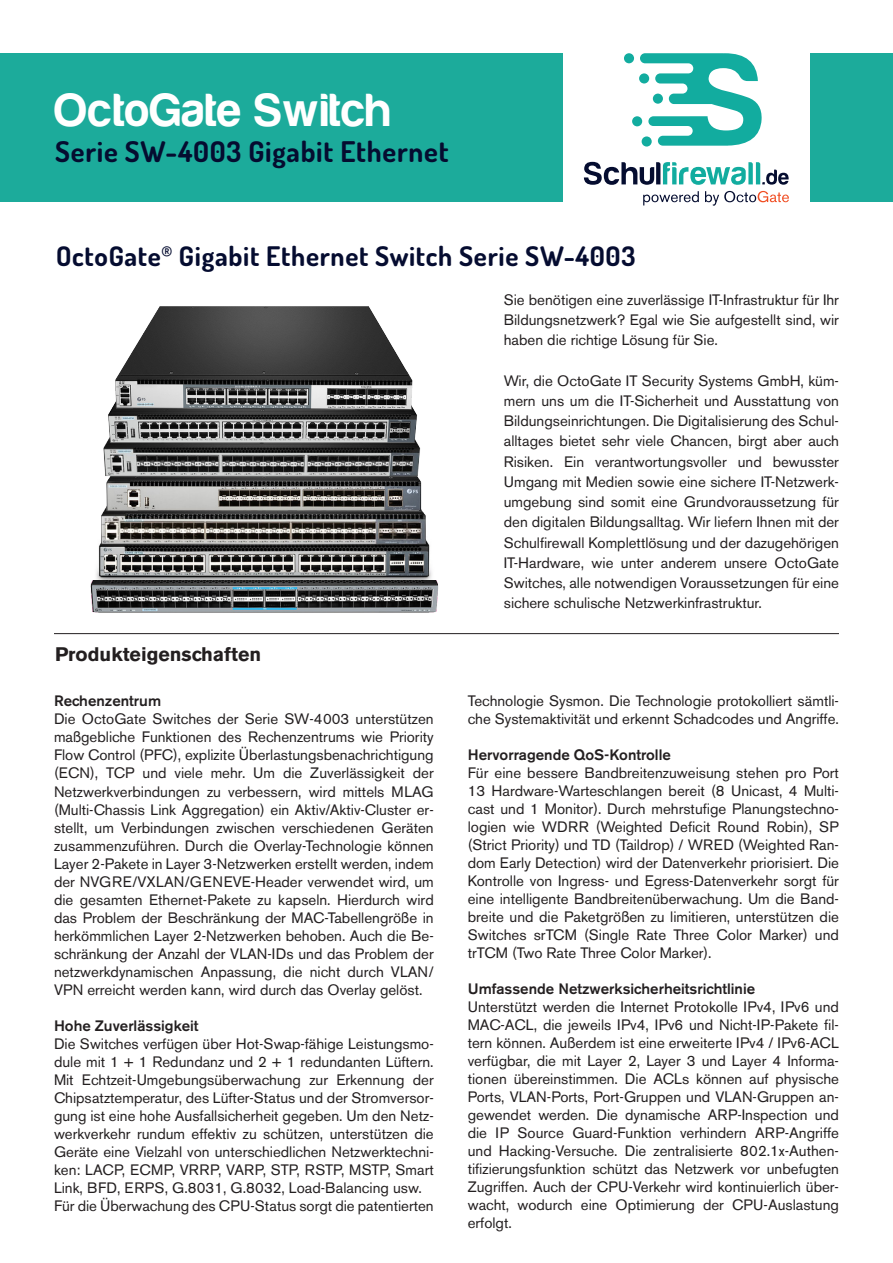
<style>
.page{position:relative;width:893px;height:1263px;background:#fff}
.page>*{position:absolute;margin:0;border:0;box-sizing:border-box;transform-origin:0 0}
.t1{font:48px "Harabara";letter-spacing:.025em;color:#fff}
.t2{font:700 28.5px "Dosis";letter-spacing:.025em;color:#050c30}
.t3{font:700 27px "Dosis";letter-spacing:.025em;color:#050c30}
.t4{font:700 19.5px "Akzidenz Grotesk BE";color:#231f20}
.t5{font:15px/18px "Akzidenz Grotesk BE";color:#231f20;text-align:justify}
.t6{font:500 15px "Akzidenz Grotesk BE";color:#231f20}
</style>
<div class="page">
<div style="left:0;top:53px;width:563px;height:149px;background:#1cab9b"></div>
<div style="left:810px;top:53px;width:83px;height:149px;background:#1cab9b"></div>
<svg style="left:584px;top:162px;width:205px;height:23px"></svg>
<div style="left:624px;top:53px;width:10px;height:10px;background:#12ac9f;border-radius:50%"></div>
<div style="left:632px;top:116px;width:10px;height:10px;background:#12ac9f;border-radius:50%"></div>
<svg style="left:640px;top:53px;width:122px;height:93px"></svg>
<svg style="left:643px;top:191px;width:56px;height:14px"></svg>
<svg style="left:705px;top:191px;width:84px;height:15px"></svg>
<hr style="left:54px;top:633px;width:785px;height:1px;background:#231f20">
<img style="left:90px;top:579px;width:349px;height:34px">
<img style="left:96px;top:558px;width:336px;height:21px">
<img style="left:98px;top:514px;width:332px;height:44px">
<img style="left:102px;top:487px;width:325px;height:31px">
<img style="left:103px;top:452px;width:319px;height:35px">
<img style="left:103px;top:412px;width:318px;height:40px">
<img style="left:110px;top:306px;width:305px;height:106px">
<p class="t1" style="left:55px;top:85px;width:337px">OctoGate Switch</p>
<p class="t2" style="left:55px;top:133px;width:395px">Serie SW-4003 Gigabit Ethernet</p>
<p class="t3" style="left:56px;top:239px;width:581px">OctoGate<sup>®</sup> Gigabit Ethernet Switch Serie SW-4003</p>
<p class="t4" style="left:55px;top:643px;width:207px">Produkteigenschaften</p>
<p class="t6" style="left:54px;top:692px;width:109px">Rechenzentrum</p>
<p class="t5" style="left:54px;top:710px;width:381px">Die OctoGate Switches der Serie SW-4003 unterstützen maßgebliche Funktionen des Rechenzentrums wie Priority Flow Control (PFC), explizite Überlastungsbenachrichtigung (ECN), TCP und viele mehr. Um die Zuverlässigkeit der Netzwerkverbindungen zu verbessern, wird mittels MLAG (Multi-Chassis Link Aggregation) ein Aktiv/Aktiv-Cluster er&shy;stellt, um Verbindungen zwischen verschiedenen Geräten zusammenzuführen. Durch die Overlay-Technologie können Layer 2-Pakete in Layer 3-Netzwerken erstellt werden, indem der NVGRE/VXLAN/GENEVE-Header verwendet wird, um die gesamten Ethernet-Pakete zu kapseln. Hierdurch wird das Problem der Beschränkung der MAC-Tabellengröße in herkömmlichen Layer 2-Netzwerken behoben. Auch die Be&shy;schränkung der Anzahl der VLAN-IDs und das Problem der netzwerkdynamischen Anpassung, die nicht durch VLAN/ VPN erreicht werden kann, wird durch das Overlay gelöst.</p>
<p class="t6" style="left:54px;top:1016px;width:146px">Hohe Zuverlässigkeit</p>
<p class="t5" style="left:54px;top:1034px;width:381px">Die Switches verfügen über Hot-Swap-fähige Leistungsmo&shy;dule mit 1 + 1 Redundanz und 2 + 1 redundanten Lüftern.<br>Mit Echtzeit-Umgebungsüberwachung zur Erkennung der Chipsatztemperatur, des Lüfter-Status und der Stromversor&shy;gung ist eine hohe Ausfallsicherheit gegeben. Um den Netz&shy;werkverkehr rundum effektiv zu schützen, unterstützen die Geräte eine Vielzahl von unterschiedlichen Netzwerktechni&shy;ken: LACP, ECMP, VRRP, VARP, STP, RSTP, MSTP, Smart Link, BFD, ERPS, G.8031, G.8032, Load-Balancing usw.</p>
<p class="t5" style="left:54px;top:1196px;width:381px">Für die Überwachung des CPU-Status sorgt die patentierten</p>
<p class="t5" style="left:504px;top:289px;width:337px;line-height:20.2px">Sie benötigen eine zuverlässige IT-Infrastruktur für Ihr Bildungsnetzwerk? Egal wie Sie aufgestellt sind, wir haben die richtige Lösung für Sie.</p>
<p class="t5" style="left:504px;top:370px;width:337px;line-height:20.2px">Wir, die OctoGate IT Security Systems GmbH, küm&shy;mern uns um die IT-Sicherheit und Ausstattung von Bildungseinrichtungen. Die Digitalisierung des Schul&shy;alltages bietet sehr viele Chancen, birgt aber auch Risiken. Ein verantwortungsvoller und bewusster Umgang mit Medien sowie eine sichere IT-Netzwerk&shy;umgebung sind somit eine Grundvoraussetzung für den digitalen Bildungsalltag. Wir liefern Ihnen mit der Schulfirewall Komplettlösung und der dazugehörigen IT-Hardware, wie unter anderem unsere OctoGate Switches, alle notwendigen Voraussetzungen für eine sichere schulische Netzwerkinfrastruktur.</p>
<p class="t5" style="left:468px;top:692px;width:373px">Technologie Sysmon. Die Technologie protokolliert sämtli&shy;che Systemaktivität und erkennt Schadcodes und Angriffe.</p>
<p class="t6" style="left:468px;top:745px;width:205px">Hervorragende QoS-Kontrolle</p>
<p class="t5" style="left:468px;top:764px;width:373px">Für eine bessere Bandbreitenzuweisung stehen pro Port 13 Hardware-Warteschlangen bereit (8 Unicast, 4 Multi&shy;cast und 1 Monitor). Durch mehrstufige Planungstechno&shy;logien wie WDRR (Weighted Deficit Round Robin), SP (Strict Priority) und TD (Taildrop) / WRED (Weighted Ran&shy;dom Early Detection) wird der Datenverkehr priorisiert. Die Kontrolle von Ingress- und Egress-Datenverkehr sorgt für eine intelligente Bandbreitenüberwachung. Um die Band&shy;breite und die Paketgrößen zu limitieren, unterstützen die Switches srTCM (Single Rate Three Color Marker) und trTCM (Two Rate Three Color Marker).</p>
<p class="t6" style="left:468px;top:979px;width:289px">Umfassende Netzwerksicherheitsrichtlinie</p>
<p class="t5" style="left:468px;top:998px;width:373px">Unterstützt werden die Internet Protokolle IPv4, IPv6 und MAC-ACL, die jeweils IPv4, IPv6 und Nicht-IP-Pakete fil&shy;tern können. Außerdem ist eine erweiterte IPv4 / IPv6-ACL verfügbar, die mit Layer 2, Layer 3 und Layer 4 Informa&shy;tionen übereinstimmen. Die ACLs können auf physische Ports, VLAN-Ports, Port-Gruppen und VLAN-Gruppen an&shy;gewendet werden. Die dynamische ARP-Inspection und die IP Source Guard-Funktion verhindern ARP-Angriffe und Hacking-Versuche. Die zentralisierte 802.1x-Authen&shy;tifizierungsfunktion schützt das Netzwerk vor unbefugten Zugriffen. Auch der CPU-Verkehr wird kontinuierlich über&shy;wacht, wodurch eine Optimierung der CPU-Auslastung erfolgt.</p>
</div>
